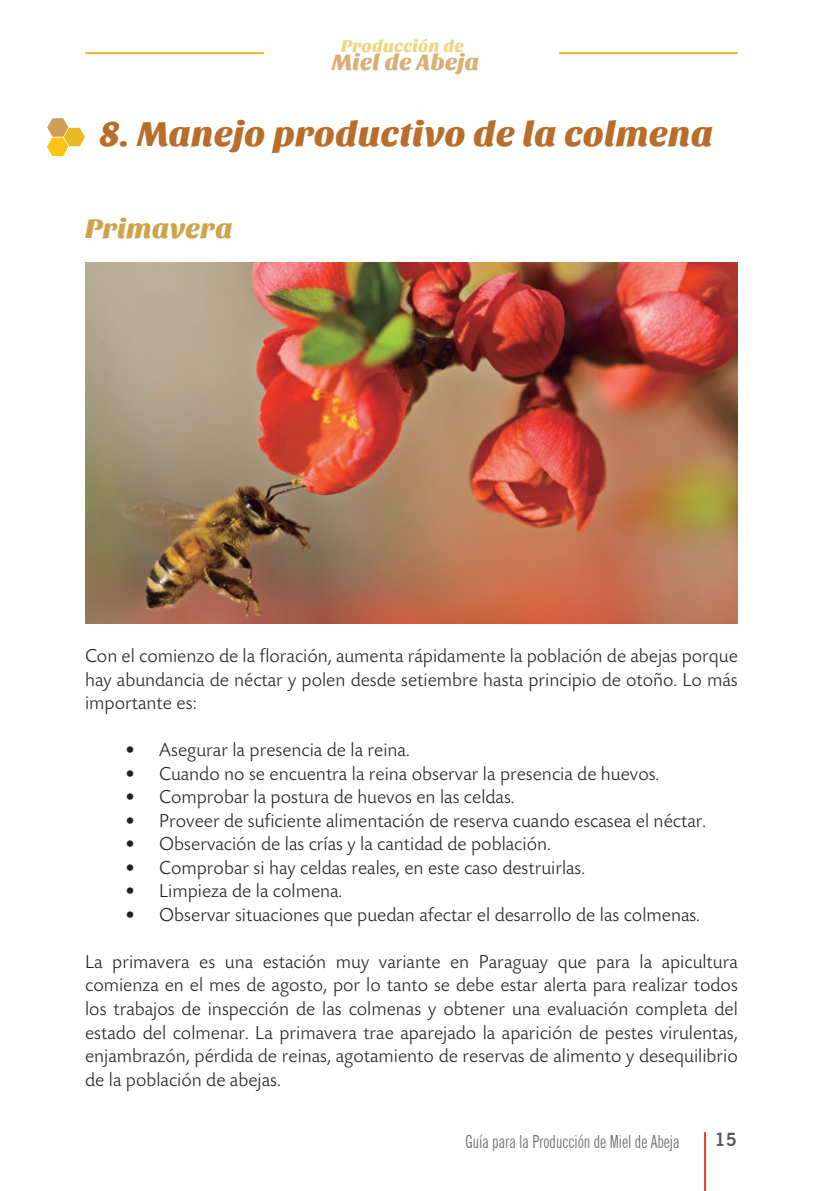
<style>
.page{position:relative;width:823px;height:1191px;background:#fff}
.page>*{position:absolute;margin:0;border:0;box-sizing:border-box;transform-origin:0 0}
.t1{font:36px "Sansita One";color:#b96d2a}
.t2{font:28px "Sansita One";letter-spacing:-.005em;color:#cea349}
.t3{font:23.4px "Sansita One";color:#daaf75}
.t4{font:300 19.6px/23.6px "Today SB";color:#231f20;text-align:justify}
.t5{font:extra-condensed 18px "News Gothic BT";color:#6c6d70}
.t6{font:700 18px "News Gothic BT";color:#57585a}
.t7{font:17.6px "Sansita One";color:#f1d484}
</style>
<div class="page">
<hr style="left:85px;top:52px;width:179px;height:2px;background:#e8ba20">
<hr style="left:558px;top:52px;width:179px;height:2px;background:#e8ba20">
<hr style="left:703px;top:1132px;width:2px;height:59px;background:#ef3822">
<img style="left:85px;top:262px;width:652px;height:362px">
<svg style="left:47px;top:118px;width:38px;height:38px"></svg>
<p class="t7" style="left:341px;top:36px;width:124px">Producción de</p>
<p class="t3" style="left:332px;top:49px;width:149px">Miel de Abeja</p>
<h1 class="t1" style="left:100px;top:113px;width:615px">8. Manejo productivo de la colmena</h1>
<h2 class="t2" style="left:85px;top:213px;width:149px">Primavera</h2>
<p class="t4" style="left:85px;top:645px;width:654px">Con el comienzo de la floración, aumenta rápidamente la población de abejas porque hay abundancia de néctar y polen desde setiembre hasta principio de otoño. Lo más importante es:</p>
<p class="t4" style="left:125px;top:739px;width:286px">• Asegurar la presencia de la reina.</p>
<p class="t4" style="left:125px;top:762px;width:535px">• Cuando no se encuentra la reina observar la presencia de huevos.</p>
<p class="t4" style="left:125px;top:786px;width:390px">• Comprobar la postura de huevos en las celdas.</p>
<p class="t4" style="left:125px;top:809px;width:582px">• Proveer de suficiente alimentación de reserva cuando escasea el néctar.</p>
<p class="t4" style="left:125px;top:833px;width:427px">• Observación de las crías y la cantidad de población.</p>
<p class="t4" style="left:125px;top:856px;width:461px">• Comprobar si hay celdas reales, en este caso destruirlas.</p>
<p class="t4" style="left:125px;top:880px;width:218px">• Limpieza de la colmena.</p>
<p class="t4" style="left:125px;top:903px;width:576px">• Observar situaciones que puedan afectar el desarrollo de las colmenas.</p>
<p class="t4" style="left:85px;top:950px;width:653px">La primavera es una estación muy variante en Paraguay que para la apicultura comienza en el mes de agosto, por lo tanto se debe estar alerta para realizar todos los trabajos de inspección de las colmenas y obtener una evaluación completa del estado del colmenar. La primavera trae aparejado la aparición de pestes virulentas, enjambrazón, pérdida de reinas, agotamiento de reservas de alimento y desequilibrio de la población de abejas.</p>
<p class="t5" style="left:465px;top:1130px;width:215px">Guía para la Producción de Miel de Abeja</p>
<p class="t6" style="left:714px;top:1128px;width:23px">15</p>
</div>
